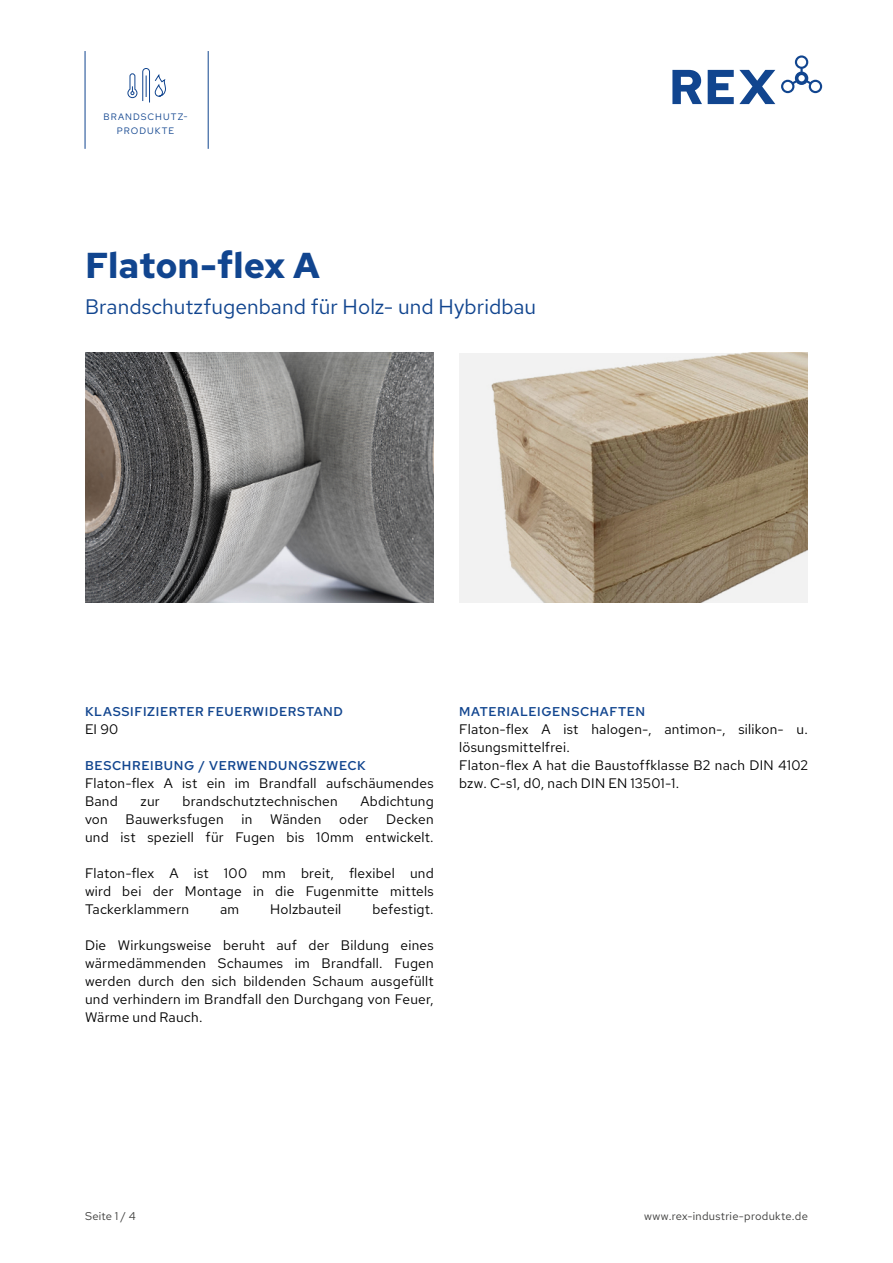
<style>
.page{position:relative;width:893px;height:1263px;background:#fff}
.page>*{position:absolute;margin:0;border:0;box-sizing:border-box;transform-origin:0 0}
.t1{font:700 36px "Red Hat Text";letter-spacing:-.005em;color:#11458f}
.t2{font:21px "Red Hat Text";letter-spacing:.005em;color:#11458f}
.t3{font:13.8px/18px "Red Hat Text";letter-spacing:.015em;color:#000}
.t4{font:600 12.75px "Red Hat Text";letter-spacing:.05em;color:#11458f}
.t5{font:11.25px "Red Hat Text";letter-spacing:.025em;color:#3c3c3b}
.t6{font:9.3px/13.5px "Red Hat Text";letter-spacing:.11em;color:#11458f;text-align:center}
</style>
<div class="page">
<svg style="left:781px;top:55px;width:41px;height:38px"></svg>
<svg style="left:672px;top:70px;width:30px;height:34px"></svg>
<svg style="left:708px;top:70px;width:67px;height:34px"></svg>
<svg style="left:127px;top:68px;width:39px;height:35px"></svg>
<img style="left:85px;top:353px;width:349px;height:249px">
<hr style="left:85px;top:51px;width:1px;height:98px;background:#11458f">
<hr style="left:208px;top:51px;width:1px;height:98px;background:#11458f">
<img style="left:459px;top:353px;width:349px;height:249px">
<p class="t6" style="left:103px;top:110px;width:86px">BRANDSCHUTZ-<br>PRODUKTE</p>
<h1 class="t1" style="left:85px;top:242px;width:236px">Flaton-flex A</h1>
<h2 class="t2" style="left:85px;top:293px;width:453px">Brandschutzfugenband für Holz- und Hybridbau</h2>
<p class="t4" style="left:85px;top:703px;width:260px">KLASSIFIZIERTER FEUERWIDERSTAND</p>
<p class="t3" style="left:85px;top:720px;width:35px">EI 90</p>
<p class="t4" style="left:85px;top:757px;width:282px">BESCHREIBUNG / VERWENDUNGSZWECK</p>
<p class="t3" style="left:85px;top:774px;width:350px">Flaton-flex A ist ein im Brandfall aufschäumendes<br>Band</p>
<p class="t3" style="left:141px;top:792px;width:21px">zur</p>
<p class="t3" style="left:182px;top:792px;width:157px">brandschutztechnischen</p>
<p class="t3" style="left:360px;top:792px;width:75px">Abdichtung</p>
<p class="t3" style="left:85px;top:810px;width:24px">von</p>
<p class="t3" style="left:126px;top:810px;width:100px">Bauwerksfugen</p>
<p class="t3" style="left:241px;top:810px;width:12px">in</p>
<p class="t3" style="left:270px;top:810px;width:53px">Wänden</p>
<p class="t3" style="left:339px;top:810px;width:31px">oder</p>
<p class="t3" style="left:85px;top:810px;width:350px;text-align:right">Decken<br>und ist speziell für Fugen bis 10mm entwickelt.</p>
<p class="t3" style="left:85px;top:864px;width:350px;text-align:justify">Flaton-flex A ist 100 mm breit, flexibel und wird bei der Montage in die Fugenmitte mittels Tackerklammern</p>
<p class="t3" style="left:220px;top:900px;width:21px">am</p>
<p class="t3" style="left:270px;top:900px;width:73px">Holzbauteil</p>
<p class="t3" style="left:372px;top:900px;width:63px">befestigt.</p>
<p class="t3" style="left:85px;top:936px;width:350px;text-align:justify">Die Wirkungsweise beruht auf der Bildung eines wärmedämmenden Schaumes im Brandfall. Fugen werden durch den sich bildenden Schaum ausgefüllt und verhindern im Brandfall den Durchgang von Feuer, Wärme und Rauch.</p>
<p class="t4" style="left:459px;top:703px;width:188px">MATERIALEIGENSCHAFTEN</p>
<p class="t3" style="left:459px;top:720px;width:350px">Flaton-flex A ist halogen-, antimon-, silikon- u. lösungsmittelfrei.<br>Flaton-flex A hat die Baustoffklasse B2 nach DIN 4102 bzw. C-s1, d0, nach DIN EN 13501-1.</p>
<p class="t5" style="left:85px;top:1209px;width:52px">Seite 1 / 4</p>
<p class="t5" style="left:644px;top:1209px;width:165px">www.rex-industrie-produkte.de</p>
</div>
